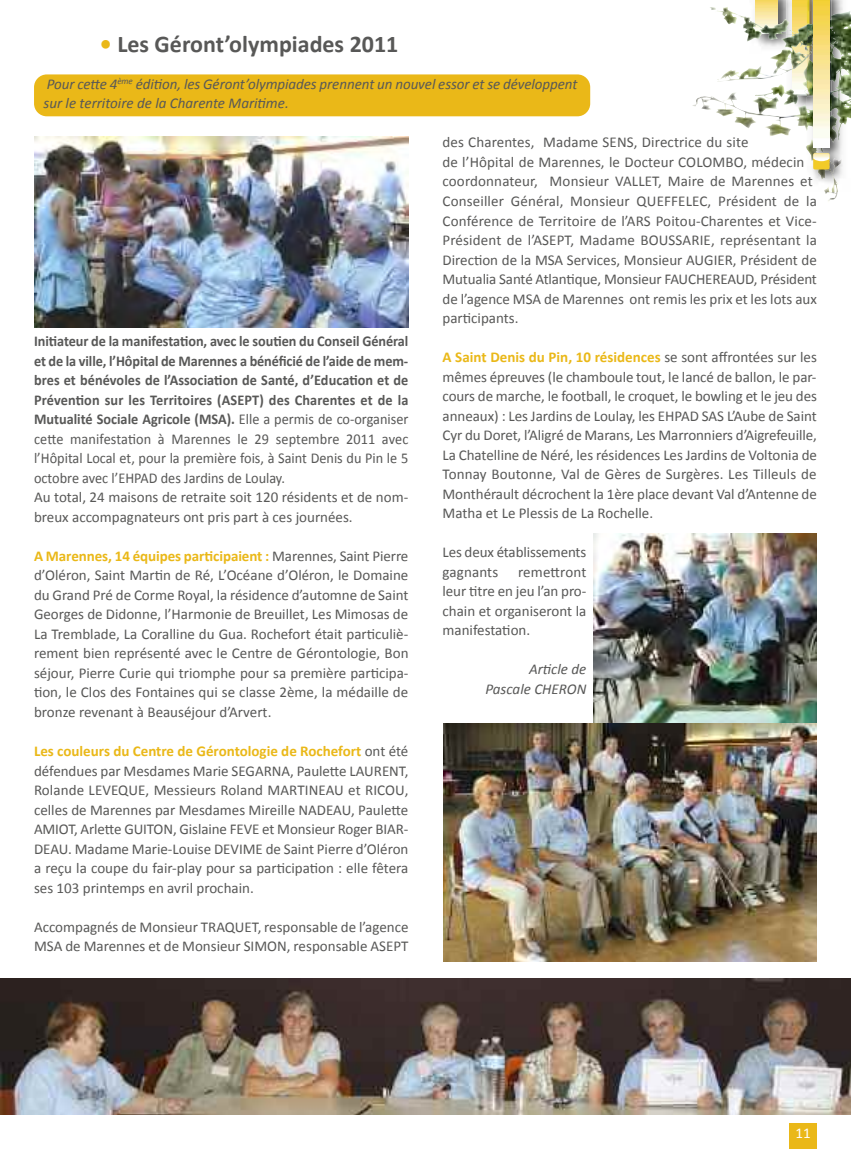
<style>
.page{position:relative;width:851px;height:1149px;background:#fff}
.page>*{position:absolute;margin:0;border:0;box-sizing:border-box;transform-origin:0 0}
.t1{font:700 24px "Calibri";color:#585857}
.t2{font:15px/19.5px "Calibri";color:#585857;text-align:justify}
.t3{font:15px/19.5px "Calibri";color:#585857;scale:.95 1}
.t4{font:italic 15px/19.5px "Calibri";letter-spacing:-.005em;color:#585857}
.t5{font:15px "Calibri";color:#fff}
.s1{color:#eab818}
.s2{font-weight:700}
.s3{font-weight:700;color:#eab818}
</style>
<div class="page">
<div style="left:789px;top:1123px;width:27px;height:25px;background:#eab818"></div>
<img style="left:777px;top:0;width:9px;height:6px">
<img style="left:755px;top:0;width:22px;height:6px">
<img style="left:786px;top:0;width:20px;height:116px">
<img style="left:792px;top:0;width:14px;height:95px">
<img style="left:717px;top:6px;width:89px;height:73px">
<img style="left:831px;top:0;width:12px;height:11px">
<img style="left:806px;top:0;width:6px;height:11px">
<img style="left:806px;top:11px;width:44px;height:181px">
<div style="left:813px;top:153px;width:16px;height:16px;background:#f2cb28;border-radius:4px"></div>
<img style="left:813px;top:153px;width:16px;height:8px">
<img style="left:813px;top:0;width:16px;height:147px">
<div style="left:34px;top:74px;width:556px;height:42px;background:#eab818;border-radius:13px"></div>
<img style="left:0;top:978px;width:850px;height:136px">
<img style="left:34px;top:137px;width:374px;height:190px">
<img style="left:593px;top:533px;width:223px;height:190px">
<img style="left:443px;top:723px;width:373px;height:238px">
<h1 class="t1" style="left:100px;top:34px;width:300px"><span class="s1">•</span> Les Géront’olympiades 2011</h1>
<p class="t4" style="left:44px;top:75px;width:535px">Pour cette 4<sup>ème</sup> édition, les Géront’olympiades prennent un nouvel essor et se développent sur le territoire de la Charente Maritime.</p>
<p class="t3" style="left:34px;top:332px;width:395px"><span class="s2">Initiateur de la manifestation, avec le soutien du Conseil Général et de la ville, l’Hôpital de Marennes a bénéficié de l’aide de mem&shy;bres et bénévoles de l’Association de Santé, d’Education et de Prévention sur les Territoires (ASEPT) des Charentes et de la Mutualité Sociale Agricole (MSA).</span> Elle a permis de co-organiser cette manifestation à Marennes le 29 septembre 2011 avec l’Hôpital Local et, pour la première fois, à Saint Denis du Pin le 5 octobre avec l’EHPAD des Jardins de Loulay.<br>Au total, 24 maisons de retraite soit 120 résidents et de nom&shy;breux accompagnateurs ont pris part à ces journées.</p>
<p class="t2" style="left:34px;top:547px;width:376px"><span class="s3">A Marennes, 14 équipes participaient :</span> Marennes, Saint Pierre d’Oléron, Saint Martin de Ré, L’Océane d’Oléron, le Domaine du Grand Pré de Corme Royal, la résidence d’automne de Saint Georges de Didonne, l’Harmonie de Breuillet, Les Mimosas de La Tremblade, La Coralline du Gua. Rochefort était particuliè&shy;rement bien représenté avec le Centre de Gérontologie, Bon séjour, Pierre Curie qui triomphe pour sa première participa&shy;tion, le Clos des Fontaines qui se classe 2ème, la médaille de bronze revenant à Beauséjour d’Arvert.</p>
<p class="t2" style="left:34px;top:742px;width:376px"><span class="s3">Les couleurs du Centre de Gérontologie de Rochefort</span> ont été défendues par Mesdames Marie SEGARNA, Paulette LAURENT, Rolande LEVEQUE, Messieurs Roland MARTINEAU et RICOU, celles de Marennes par Mesdames Mireille NADEAU, Paulette AMIOT, Arlette GUITON, Gislaine FEVE et Monsieur Roger BIAR-DEAU. Madame Marie-Louise DEVIME de Saint Pierre d’Oléron a reçu la coupe du fair-play pour sa participation : elle fêtera ses 103 printemps en avril prochain.</p>
<p class="t2" style="left:34px;top:917px;width:376px">Accompagnés de Monsieur TRAQUET, responsable de l’agence<br>MSA de Marennes et de Monsieur SIMON, responsable ASEPT</p>
<p class="t2" style="left:442px;top:134px;width:376px;text-align:left">des Charentes, Madame SENS, Directrice du site<br>de l’Hôpital de Marennes, le Docteur COLOMBO, médecin coordonnateur, Monsieur VALLET, Maire de Marennes et Conseiller Général, Monsieur QUEFFELEC, Président de la Conférence de Territoire de l’ARS Poitou-Charentes et Vice-Président de l’ASEPT, Madame BOUSSARIE, représentant la Direction de la MSA Services, Monsieur AUGIER, Président de Mutualia Santé Atlantique, Monsieur FAUCHEREAUD, Président de l’agence MSA de Marennes ont remis les prix et les lots aux participants.</p>
<p class="t2" style="left:442px;top:348px;width:376px"><span class="s3">A Saint Denis du Pin, 10 résidences</span> se sont affrontées sur les mêmes épreuves (le chamboule tout, le lancé de ballon, le par&shy;cours de marche, le football, le croquet, le bowling et le jeu des anneaux) : Les Jardins de Loulay, les EHPAD SAS L’Aube de Saint Cyr du Doret, l’Aligré de Marans, Les Marronniers d’Aigrefeuille, La Chatelline de Néré, les résidences Les Jardins de Voltonia de Tonnay Boutonne, Val de Gères de Surgères. Les Tilleuls de Monthérault décrochent la 1ère place devant Val d’Antenne de Matha et Le Plessis de La Rochelle.</p>
<p class="t2" style="left:442px;top:543px;width:145px">Les deux établissements gagnants</p>
<p class="t2" style="left:442px;top:563px;width:145px;text-indent:76px">remettront leur titre en jeu l’an pro&shy;chain et organiseront la manifestation.</p>
<p class="t4" style="left:485px;top:660px;width:102px;text-align:right">Article de<br>Pascale CHERON</p>
<p class="t5" style="left:795px;top:1126px;width:17px">11</p>
</div>
